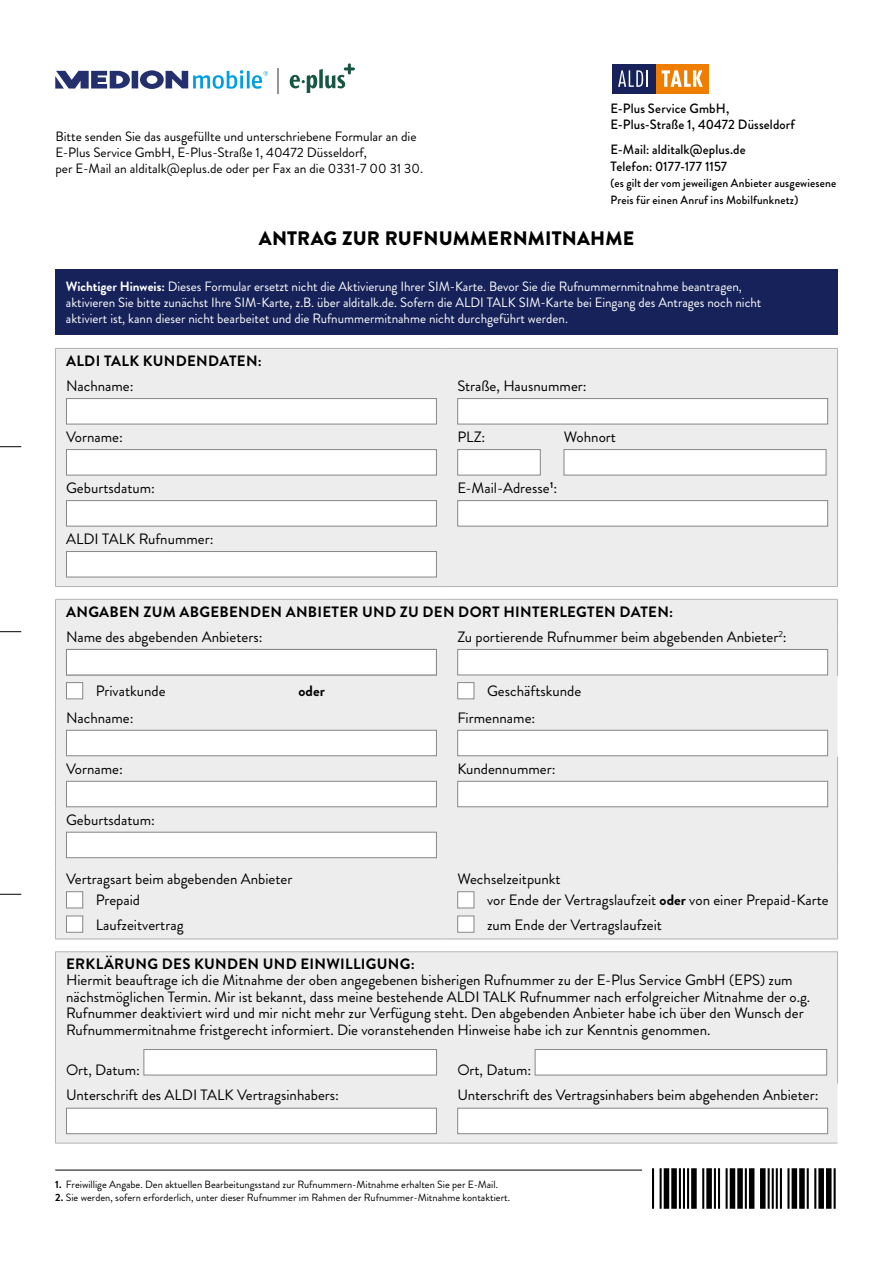
<style>
.page{position:relative;width:893px;height:1263px;background:#fff}
.page>*{position:absolute;margin:0;border:0;box-sizing:border-box;transform-origin:0 0}
.t1{font:54px "Free 3 of 9 Scaled";color:#000}
.t2{font:900 19.5px "Brandon Grotesque";letter-spacing:.01em;color:#000}
.t3{font:15px/16.5px "Brandon Grotesque";color:#000}
.t4{font:700 15px "Brandon Grotesque";letter-spacing:.02em;color:#000}
.t5{font:13.5px/16.2px "Brandon Grotesque";color:#fff}
.t6{font:13.5px/16.2px "Brandon Grotesque";color:#000}
.t7{font:500 13.5px/16.5px "Brandon Grotesque";letter-spacing:.01em;color:#000}
.t8{font:500 12px/16.5px "Brandon Grotesque";letter-spacing:.01em;color:#000;scale:.96 1}
.t9{font:10.5px "Brandon Grotesque";color:#000}
.s1{font-weight:700}
</style>
<div class="page">
<div style="left:55px;top:270px;width:783px;height:65px;background:#162259"></div>
<div style="left:56px;top:349px;width:781px;height:794px;background:#ededed"></div>
<svg style="left:56px;top:587px;width:781px;height:364px;background:#ededed"></svg>
<hr style="left:55px;top:348px;width:392px;height:1px;background:#b3b2b2">
<svg style="left:55px;top:349px;width:1px;height:25px"></svg>
<hr style="left:447px;top:348px;width:391px;height:1px;background:#b3b2b2">
<svg style="left:837px;top:349px;width:1px;height:25px"></svg>
<hr style="left:55px;top:374px;width:1px;height:51px;background:#b3b2b2">
<hr style="left:837px;top:374px;width:1px;height:51px;background:#b3b2b2">
<hr style="left:55px;top:425px;width:1px;height:51px;background:#b3b2b2">
<hr style="left:837px;top:425px;width:1px;height:51px;background:#b3b2b2">
<hr style="left:55px;top:476px;width:1px;height:51px;background:#b3b2b2">
<hr style="left:837px;top:476px;width:1px;height:51px;background:#b3b2b2">
<hr style="left:55px;top:527px;width:1px;height:59px;background:#b3b2b2">
<hr style="left:837px;top:527px;width:1px;height:59px;background:#b3b2b2">
<hr style="left:55px;top:599px;width:392px;height:1px;background:#b3b2b2">
<hr style="left:447px;top:599px;width:391px;height:1px;background:#b3b2b2">
<hr style="left:55px;top:625px;width:1px;height:51px;background:#b3b2b2">
<hr style="left:837px;top:625px;width:1px;height:51px;background:#b3b2b2">
<hr style="left:55px;top:676px;width:1px;height:30px;background:#b3b2b2">
<hr style="left:55px;top:706px;width:1px;height:51px;background:#b3b2b2">
<hr style="left:55px;top:757px;width:1px;height:51px;background:#b3b2b2">
<hr style="left:837px;top:757px;width:1px;height:51px;background:#b3b2b2">
<hr style="left:55px;top:808px;width:1px;height:59px;background:#b3b2b2">
<hr style="left:837px;top:808px;width:1px;height:59px;background:#b3b2b2">
<hr style="left:55px;top:867px;width:1px;height:72px;background:#b3b2b2">
<hr style="left:837px;top:867px;width:1px;height:72px;background:#b3b2b2">
<hr style="left:55px;top:952px;width:1px;height:89px;background:#b3b2b2">
<hr style="left:837px;top:952px;width:1px;height:89px;background:#b3b2b2">
<hr style="left:55px;top:1083px;width:1px;height:60px;background:#b3b2b2">
<hr style="left:55px;top:1143px;width:392px;height:1px;background:#b3b2b2">
<hr style="left:447px;top:1143px;width:390px;height:1px;background:#b3b2b2">
<svg style="left:55px;top:599px;width:1px;height:26px"></svg>
<svg style="left:837px;top:599px;width:1px;height:26px"></svg>
<hr style="left:55px;top:951px;width:392px;height:1px;background:#b3b2b2">
<hr style="left:447px;top:951px;width:391px;height:1px;background:#b3b2b2">
<hr style="left:55px;top:586px;width:392px;height:1px;background:#b3b2b2">
<hr style="left:447px;top:586px;width:391px;height:1px;background:#b3b2b2">
<hr style="left:55px;top:939px;width:392px;height:1px;background:#b3b2b2">
<hr style="left:447px;top:939px;width:391px;height:1px;background:#b3b2b2">
<hr style="left:55px;top:1041px;width:1px;height:42px;background:#b3b2b2">
<hr style="left:837px;top:1041px;width:1px;height:42px;background:#b3b2b2">
<div style="left:66px;top:551px;width:371px;height:26px;background:#fff;border:1px solid #878787"></div>
<div style="left:66px;top:682px;width:17px;height:17px;background:#fff;border:1px solid #878787"></div>
<div style="left:457px;top:682px;width:17px;height:17px;background:#fff;border:1px solid #878787"></div>
<div style="left:66px;top:832px;width:371px;height:26px;background:#fff;border:1px solid #878787"></div>
<div style="left:66px;top:891px;width:17px;height:17px;background:#fff;border:1px solid #878787"></div>
<div style="left:66px;top:916px;width:17px;height:17px;background:#fff;border:1px solid #878787"></div>
<div style="left:457px;top:891px;width:17px;height:17px;background:#fff;border:1px solid #878787"></div>
<div style="left:457px;top:916px;width:17px;height:17px;background:#fff;border:1px solid #878787"></div>
<div style="left:143px;top:1049px;width:294px;height:26px;background:#fff;border:1px solid #878787"></div>
<div style="left:535px;top:1049px;width:292px;height:26px;background:#fff;border:1px solid #878787"></div>
<div style="left:66px;top:398px;width:371px;height:26px;background:#fff;border:1px solid #878787"></div>
<div style="left:457px;top:398px;width:371px;height:26px;background:#fff;border:1px solid #878787"></div>
<div style="left:66px;top:449px;width:371px;height:26px;background:#fff;border:1px solid #878787"></div>
<div style="left:457px;top:449px;width:84px;height:26px;background:#fff;border:1px solid #878787"></div>
<div style="left:564px;top:449px;width:262px;height:26px;background:#fff;border:1px solid #878787"></div>
<div style="left:66px;top:500px;width:371px;height:26px;background:#fff;border:1px solid #878787"></div>
<div style="left:457px;top:500px;width:371px;height:26px;background:#fff;border:1px solid #878787"></div>
<div style="left:66px;top:649px;width:371px;height:26px;background:#fff;border:1px solid #878787"></div>
<div style="left:457px;top:649px;width:371px;height:26px;background:#fff;border:1px solid #878787"></div>
<div style="left:66px;top:730px;width:371px;height:26px;background:#fff;border:1px solid #878787"></div>
<div style="left:457px;top:730px;width:371px;height:26px;background:#fff;border:1px solid #878787"></div>
<div style="left:66px;top:781px;width:371px;height:26px;background:#fff;border:1px solid #878787"></div>
<div style="left:457px;top:781px;width:371px;height:26px;background:#fff;border:1px solid #878787"></div>
<div style="left:66px;top:1108px;width:371px;height:26px;background:#fff;border:1px solid #878787"></div>
<div style="left:457px;top:1108px;width:371px;height:26px;background:#fff;border:1px solid #878787"></div>
<svg style="left:290px;top:63px;width:65px;height:30px"></svg>
<svg style="left:55px;top:70px;width:213px;height:19px"></svg>
<svg style="left:278px;top:68px;width:1px;height:26px"></svg>
<svg style="left:0;top:446px;width:21px;height:1px"></svg>
<svg style="left:0;top:631px;width:21px;height:1px"></svg>
<svg style="left:0;top:894px;width:21px;height:1px"></svg>
<div style="left:655px;top:64px;width:54px;height:30px;background:#ef7d00"></div>
<svg style="left:662px;top:70px;width:41px;height:17px"></svg>
<div style="left:612px;top:64px;width:43px;height:30px;background:#162259"></div>
<svg style="left:618px;top:70px;width:30px;height:17px"></svg>
<hr style="left:55px;top:1170px;width:587px;height:1px;background:#000">
<p class="t6" style="left:55px;top:128px;width:369px">Bitte senden Sie das ausgefüllte und unterschriebene Formular an die<br>E-Plus Service GmbH, E-Plus-Straße 1, 40472 Düsseldorf,<br>per E-Mail an alditalk@eplus.de oder per Fax an die 0331-7 00 31 30.</p>
<p class="t7" style="left:611px;top:100px;width:186px">E-Plus Service GmbH,<br>E-Plus-Straße 1, 40472 Düsseldorf</p>
<p class="t7" style="left:611px;top:142px;width:136px">E-Mail: alditalk@eplus.de<br>Telefon: 0177-177 1157</p>
<p class="t8" style="left:611px;top:175px;width:237px">(es gilt der vom jeweiligen Anbieter ausgewiesene<br>Preis für einen Anruf ins Mobilfunknetz)</p>
<h2 class="t2" style="left:259px;top:225px;width:377px">ANTRAG ZUR RUFNUMMERNMITNAHME</h2>
<p class="t5" style="left:66px;top:278px;width:697px"><span class="s1">Wichtiger Hinweis:</span> Dieses Formular ersetzt nicht die Aktivierung Ihrer SIM-Karte. Bevor Sie die Rufnummernmitnahme beantragen, aktivieren Sie bitte zunächst Ihre SIM-Karte, z.B. über alditalk.de. Sofern die ALDI TALK SIM-Karte bei Eingang des Antrages noch nicht aktiviert ist, kann dieser nicht bearbeitet und die Rufnummermitnahme nicht durchgeführt werden.</p>
<p class="t4" style="left:66px;top:351px;width:197px">ALDI TALK KUNDENDATEN:</p>
<p class="t3" style="left:66px;top:378px;width:69px">Nachname:</p>
<p class="t3" style="left:457px;top:378px;width:131px">Straße, Hausnummer:</p>
<p class="t3" style="left:66px;top:429px;width:58px">Vorname:</p>
<p class="t3" style="left:457px;top:429px;width:30px">PLZ:</p>
<p class="t3" style="left:564px;top:429px;width:54px">Wohnort</p>
<p class="t3" style="left:66px;top:480px;width:90px">Geburtsdatum:</p>
<p class="t3" style="left:457px;top:480px;width:101px">E-Mail-Adresse<sup>1</sup>:</p>
<p class="t3" style="left:66px;top:531px;width:149px">ALDI TALK Rufnummer:</p>
<p class="t4" style="left:66px;top:602px;width:608px">ANGABEN ZUM ABGEBENDEN ANBIETER UND ZU DEN DORT HINTERLEGTEN DATEN:</p>
<p class="t3" style="left:66px;top:628px;width:198px">Name des abgebenden Anbieters:</p>
<p class="t3" style="left:457px;top:628px;width:331px">Zu portierende Rufnummer beim abgebenden Anbieter<sup>2</sup>:</p>
<p class="t3" style="left:96px;top:683px;width:71px">Privatkunde</p>
<p class="t4" style="left:299px;top:681px;width:28px">oder</p>
<p class="t3" style="left:487px;top:683px;width:96px">Geschäftskunde</p>
<p class="t3" style="left:66px;top:709px;width:69px">Nachname:</p>
<p class="t3" style="left:457px;top:709px;width:80px">Firmenname:</p>
<p class="t3" style="left:66px;top:760px;width:58px">Vorname:</p>
<p class="t3" style="left:457px;top:760px;width:100px">Kundennummer:</p>
<p class="t3" style="left:66px;top:811px;width:90px">Geburtsdatum:</p>
<p class="t3" style="left:96px;top:868px;width:198px;line-height:21.3px;text-indent:-30px">Vertragsart beim abgebenden Anbieter<br>Prepaid</p>
<p class="t3" style="left:96px;top:916px;width:89px">Laufzeitvertrag</p>
<p class="t3" style="left:487px;top:868px;width:343px;line-height:21.3px;text-indent:-30px">Wechselzeitpunkt<br>vor Ende der Vertragslaufzeit <span class="s1">oder</span> von einer Prepaid-Karte</p>
<p class="t3" style="left:487px;top:916px;width:176px">zum Ende der Vertragslaufzeit</p>
<p class="t4" style="left:66px;top:953px;width:350px">ERKLÄRUNG DES KUNDEN UND EINWILLIGUNG:</p>
<p class="t3" style="left:66px;top:972px;width:746px">Hiermit beauftrage ich die Mitnahme der oben angegebenen bisherigen Rufnummer zu der E-Plus Service GmbH (EPS) zum nächstmöglichen Termin. Mir ist bekannt, dass meine bestehende ALDI TALK Rufnummer nach erfolgreicher Mitnahme der o.g.<br>Rufnummer deaktiviert wird und mir nicht mehr zur Verfügung steht. Den abgebenden Anbieter habe ich über den Wunsch der Rufnummermitnahme fristgerecht informiert. Die voranstehenden Hinweise habe ich zur Kenntnis genommen.</p>
<p class="t3" style="left:66px;top:1062px;width:76px">Ort, Datum:</p>
<p class="t3" style="left:457px;top:1062px;width:76px">Ort, Datum:</p>
<p class="t3" style="left:66px;top:1087px;width:274px">Unterschrift des ALDI TALK Vertragsinhabers:</p>
<p class="t3" style="left:457px;top:1087px;width:363px">Unterschrift des Vertragsinhabers beim abgehenden Anbieter:</p>
<p class="t9" style="left:55px;top:1177px;width:444px"><span class="s1">1.</span> Freiwillige Angabe. Den aktuellen Bearbeitungsstand zur Rufnummern-Mitnahme erhalten Sie per E-Mail.</p>
<p class="t9" style="left:55px;top:1190px;width:456px"><span class="s1">2.</span> Sie werden, sofern erforderlich, unter dieser Rufnummer im Rahmen der Rufnummer-Mitnahme kontaktiert.</p>
<h1 class="t1" style="left:652px;top:1158px;width:187px">*d767*</h1>
</div>
